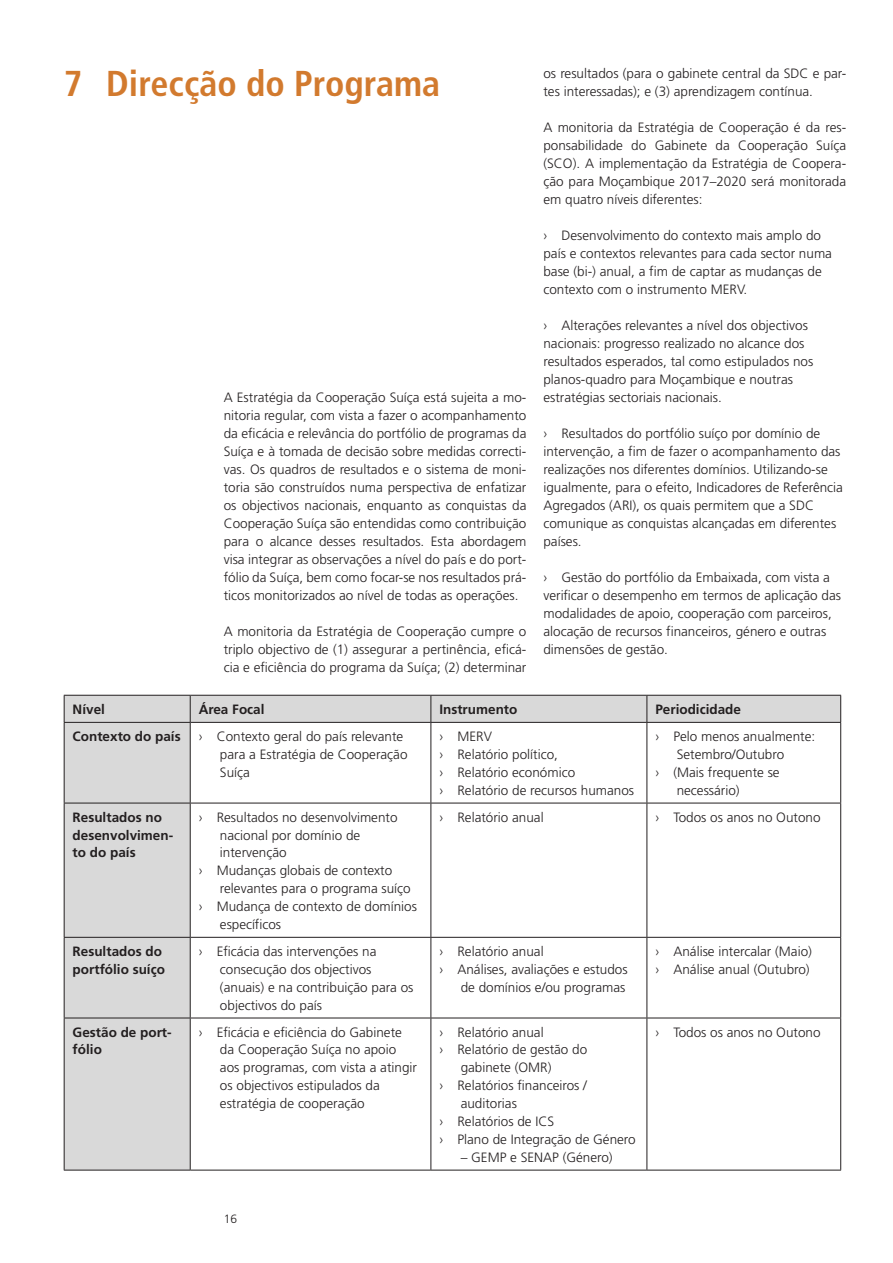
<style>
.page{position:relative;width:893px;height:1263px;background:#fff}
.page>*{position:absolute;margin:0;border:0;box-sizing:border-box;transform-origin:0 0}
._2_Kapitel_CondBold{font:700 condensed 36px "Frutiger LT Pro";color:#d27a2e}
._4_Lauftext_9pt{font:300 13.5px/18px "Frutiger LT Pro";color:#231f20}
._4_Lauf_Lead_9_5pt{font:700 13.5px/17.9px "Frutiger LT Pro";color:#231f20}
.t1{font:300 12px "Frutiger LT Pro";color:#231f20}
</style>
<div class="page">
<svg style="left:65px;top:696px;width:775px;height:474px"></svg>
<hr style="left:64px;top:695px;width:126px;height:1px;background:#231f20">
<svg style="left:64px;top:696px;width:1px;height:26px"></svg>
<hr style="left:190px;top:695px;width:241px;height:1px;background:#231f20">
<svg style="left:190px;top:696px;width:1px;height:26px"></svg>
<hr style="left:431px;top:695px;width:216px;height:1px;background:#231f20">
<svg style="left:430px;top:696px;width:1px;height:26px"></svg>
<hr style="left:647px;top:695px;width:194px;height:1px;background:#231f20">
<svg style="left:646px;top:696px;width:1px;height:26px"></svg>
<svg style="left:840px;top:696px;width:1px;height:26px"></svg>
<hr style="left:64px;top:723px;width:1px;height:80px;background:#231f20">
<hr style="left:190px;top:722px;width:241px;height:1px;background:#231f20">
<hr style="left:190px;top:723px;width:1px;height:80px;background:#231f20">
<hr style="left:431px;top:722px;width:216px;height:1px;background:#231f20">
<hr style="left:430px;top:723px;width:1px;height:80px;background:#231f20">
<hr style="left:647px;top:722px;width:194px;height:1px;background:#231f20">
<hr style="left:646px;top:723px;width:1px;height:80px;background:#231f20">
<hr style="left:840px;top:723px;width:1px;height:80px;background:#231f20">
<hr style="left:64px;top:803px;width:1px;height:134px;background:#231f20">
<hr style="left:190px;top:803px;width:241px;height:1px;background:#231f20">
<hr style="left:190px;top:803px;width:1px;height:134px;background:#231f20">
<hr style="left:431px;top:803px;width:216px;height:1px;background:#231f20">
<hr style="left:430px;top:803px;width:1px;height:134px;background:#231f20">
<hr style="left:647px;top:803px;width:194px;height:1px;background:#231f20">
<hr style="left:646px;top:803px;width:1px;height:134px;background:#231f20">
<hr style="left:840px;top:803px;width:1px;height:134px;background:#231f20">
<hr style="left:64px;top:938px;width:1px;height:80px;background:#231f20">
<hr style="left:190px;top:937px;width:241px;height:1px;background:#231f20">
<hr style="left:190px;top:938px;width:1px;height:80px;background:#231f20">
<hr style="left:431px;top:937px;width:216px;height:1px;background:#231f20">
<hr style="left:430px;top:938px;width:1px;height:80px;background:#231f20">
<hr style="left:647px;top:937px;width:194px;height:1px;background:#231f20">
<hr style="left:646px;top:938px;width:1px;height:80px;background:#231f20">
<hr style="left:840px;top:938px;width:1px;height:80px;background:#231f20">
<hr style="left:64px;top:1018px;width:1px;height:152px;background:#231f20">
<hr style="left:190px;top:1018px;width:241px;height:1px;background:#231f20">
<hr style="left:190px;top:1018px;width:1px;height:152px;background:#231f20">
<hr style="left:431px;top:1018px;width:216px;height:1px;background:#231f20">
<hr style="left:430px;top:1018px;width:1px;height:152px;background:#231f20">
<hr style="left:647px;top:1018px;width:194px;height:1px;background:#231f20">
<hr style="left:646px;top:1018px;width:1px;height:152px;background:#231f20">
<hr style="left:840px;top:1018px;width:1px;height:152px;background:#231f20">
<hr style="left:64px;top:1170px;width:126px;height:1px;background:#231f20">
<hr style="left:190px;top:1170px;width:241px;height:1px;background:#231f20">
<hr style="left:431px;top:1170px;width:216px;height:1px;background:#231f20">
<hr style="left:647px;top:1170px;width:194px;height:1px;background:#231f20">
<hr style="left:64px;top:722px;width:126px;height:1px;background:#231f20">
<hr style="left:64px;top:803px;width:126px;height:1px;background:#231f20">
<hr style="left:64px;top:937px;width:126px;height:1px;background:#231f20">
<hr style="left:64px;top:1018px;width:126px;height:1px;background:#231f20">
<p class="_2_Kapitel_CondBold" style="left:64px;top:62px;width:378px">7 Direcção do Programa</p>
<p class="_4_Lauftext_9pt" style="left:224px;top:388px;width:304px;text-align:justify">A Estratégia da Cooperação Suíça está sujeita a mo&shy;nitoria regular, com vista a fazer o acompanhamento da eficácia e relevância do portfólio de programas da Suíça e à tomada de decisão sobre medidas correcti&shy;vas. Os quadros de resultados e o sistema de moni&shy;toria são construídos numa perspectiva de enfatizar os objectivos nacionais, enquanto as conquistas da Cooperação Suíça são entendidas como contribuição para o alcance desses resultados. Esta abordagem visa integrar as observações a nível do país e do port&shy;fólio da Suíça, bem como focar-se nos resultados prá&shy;ticos monitorizados ao nível de todas as operações.</p>
<p class="_4_Lauftext_9pt" style="left:224px;top:622px;width:304px;text-align:justify">A monitoria da Estratégia de Cooperação cumpre o triplo objectivo de (1) assegurar a pertinência, eficá&shy;cia e eficiência do programa da Suíça; (2) determinar</p>
<p class="_4_Lauftext_9pt" style="left:543px;top:64px;width:304px">os resultados (para o gabinete central da SDC e par&shy;tes interessadas); e (3) aprendizagem contínua.</p>
<p class="_4_Lauftext_9pt" style="left:543px;top:118px;width:304px;text-align:justify">A monitoria da Estratégia de Cooperação é da res&shy;ponsabilidade do Gabinete da Cooperação Suíça (SCO). A implementação da Estratégia de Coopera&shy;ção para Moçambique 2017–2020 será monitorada em quatro níveis diferentes:</p>
<p class="_4_Lauftext_9pt" style="left:543px;top:226px;width:290px">› Desenvolvimento do contexto mais amplo do país e contextos relevantes para cada sector numa base (bi-) anual, a fim de captar as mudanças de contexto com o instrumento MERV.</p>
<p class="_4_Lauftext_9pt" style="left:543px;top:316px;width:271px">› Alterações relevantes a nível dos objectivos nacionais: progresso realizado no alcance dos resultados esperados, tal como estipulados nos planos-quadro para Moçambique e noutras estratégias sectoriais nacionais.</p>
<p class="_4_Lauftext_9pt" style="left:543px;top:424px;width:301px">› Resultados do portfólio suíço por domínio de intervenção, a fim de fazer o acompanhamento das realizações nos diferentes domínios. Utilizando-se igualmente, para o efeito, Indicadores de Referência Agregados (ARI), os quais permitem que a SDC comunique as conquistas alcançadas em diferentes países.</p>
<p class="_4_Lauftext_9pt" style="left:543px;top:568px;width:299px">› Gestão do portfólio da Embaixada, com vista a verificar o desempenho em termos de aplicação das modalidades de apoio, cooperação com parceiros, alocação de recursos financeiros, género e outras dimensões de gestão.</p>
<p class="_4_Lauf_Lead_9_5pt" style="left:73px;top:700px;width:34px">Nível</p>
<p class="_4_Lauf_Lead_9_5pt" style="left:199px;top:700px;width:67px">Área Focal</p>
<p class="_4_Lauf_Lead_9_5pt" style="left:439px;top:700px;width:80px">Instrumento</p>
<p class="_4_Lauf_Lead_9_5pt" style="left:655px;top:700px;width:87px">Periodicidade</p>
<p class="_4_Lauf_Lead_9_5pt" style="left:73px;top:727px;width:110px">Contexto do país</p>
<p class="_4_Lauftext_9pt" style="left:220px;top:727px;width:189px;text-indent:-21px">› Contexto geral do país relevante para a Estratégia de Cooperação<br>Suíça</p>
<p class="_4_Lauftext_9pt" style="left:439px;top:727px;width:54px">› MERV</p>
<p class="_4_Lauftext_9pt" style="left:677px;top:727px;width:140px;text-indent:-21px">› Pelo menos anualmente:<br>Setembro/Outubro</p>
<p class="_4_Lauftext_9pt" style="left:677px;top:763px;width:105px;text-indent:-21px">› (Mais frequente se necessário)</p>
<p class="_4_Lauftext_9pt" style="left:439px;top:745px;width:120px">› Relatório político,</p>
<p class="_4_Lauftext_9pt" style="left:439px;top:763px;width:137px">› Relatório económico</p>
<p class="_4_Lauftext_9pt" style="left:439px;top:781px;width:196px">› Relatório de recursos humanos</p>
<p class="_4_Lauf_Lead_9_5pt" style="left:73px;top:808px;width:102px">Resultados no desenvolvimen&shy;to do país</p>
<p class="_4_Lauftext_9pt" style="left:220px;top:808px;width:179px;text-indent:-21px">› Resultados no desenvolvimento nacional por domínio de intervenção</p>
<p class="_4_Lauftext_9pt" style="left:220px;top:862px;width:192px;text-indent:-21px">› Mudanças globais de contexto relevantes para o programa suíço</p>
<p class="_4_Lauftext_9pt" style="left:220px;top:897px;width:199px;text-indent:-21px">› Mudança de contexto de domínios específicos</p>
<p class="_4_Lauftext_9pt" style="left:439px;top:808px;width:106px">› Relatório anual</p>
<p class="_4_Lauftext_9pt" style="left:655px;top:808px;width:167px">› Todos os anos no Outono</p>
<p class="_4_Lauf_Lead_9_5pt" style="left:73px;top:942px;width:94px">Resultados do portfólio suíço</p>
<p class="_4_Lauftext_9pt" style="left:220px;top:942px;width:195px;text-indent:-21px">› Eficácia das intervenções na consecução dos objectivos (anuais) e na contribuição para os objectivos do país</p>
<p class="_4_Lauftext_9pt" style="left:439px;top:942px;width:106px">› Relatório anual</p>
<p class="_4_Lauftext_9pt" style="left:439px;top:960px;width:190px;text-align:right">› Análises, avaliações e estudos de domínios e/ou programas</p>
<p class="_4_Lauf_Lead_9_5pt" style="left:73px;top:1023px;width:101px">Gestão de port&shy;fólio</p>
<p class="_4_Lauftext_9pt" style="left:220px;top:1023px;width:199px;text-indent:-21px">› Eficácia e eficiência do Gabinete da Cooperação Suíça no apoio aos programas, com vista a atingir os objectivos estipulados da estratégia de cooperação</p>
<p class="_4_Lauftext_9pt" style="left:439px;top:1023px;width:106px">› Relatório anual</p>
<p class="_4_Lauftext_9pt" style="left:461px;top:1041px;width:128px;text-indent:-21px">› Relatório de gestão do gabinete (OMR)</p>
<p class="_4_Lauftext_9pt" style="left:461px;top:1077px;width:128px;text-indent:-21px">› Relatórios financeiros / auditorias</p>
<p class="_4_Lauftext_9pt" style="left:439px;top:1112px;width:116px">› Relatórios de ICS</p>
<p class="_4_Lauftext_9pt" style="left:439px;top:1130px;width:198px">› Plano de Integração de Género</p>
<p class="_4_Lauftext_9pt" style="left:461px;top:1148px;width:154px">– GEMP e SENAP (Género)</p>
<p class="t1" style="left:224px;top:1211px;width:15px">16</p>
<p class="_4_Lauftext_9pt" style="left:655px;top:942px;width:158px">› Análise intercalar (Maio)</p>
<p class="_4_Lauftext_9pt" style="left:655px;top:960px;width:156px">› Análise anual (Outubro)</p>
<p class="_4_Lauftext_9pt" style="left:655px;top:1023px;width:167px">› Todos os anos no Outono</p>
</div>
